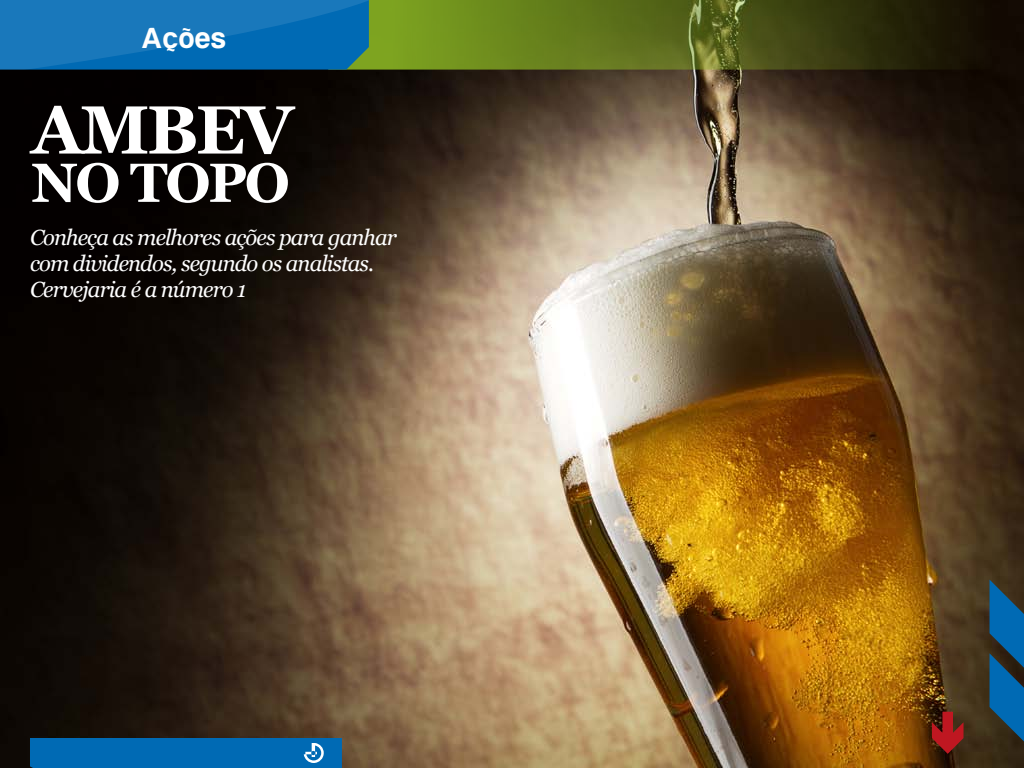
<style>
.page{position:relative;width:1024px;height:768px;background:#fff}
.page>*{position:absolute;margin:0;border:0;box-sizing:border-box;transform-origin:0 0}
.t1{font:700 68px "Georgia";letter-spacing:-.04em;color:#fff}
.t2{font:700 55px "Georgia";letter-spacing:-.04em;color:#fff}
.t3{font:30px "Harabara";color:#fff}
.t4{font:italic 22px/26px "Georgia";letter-spacing:-.04em;color:#fff}
</style>
<div class="page">
<img style="left:0;top:70px;width:1024px;height:698px">
<svg style="left:0;top:70px;width:379px;height:226px;background:#0a0502"></svg>
<div style="left:30px;top:738px;width:312px;height:30px;background:#006ab4"></div>
<svg style="left:932px;top:712px;width:32px;height:42px"></svg>
<svg style="left:990px;top:580px;width:34px;height:161px;background:#12547f"></svg>
<svg style="left:369px;top:0;width:655px;height:70px;background:#4e5b16"></svg>
<svg style="left:0;top:0;width:369px;height:70px;background:#1072b5"></svg>
<h3 class="t3" style="left:142px;top:22px;width:86px">Ações</h3>
<h1 class="t1" style="left:31px;top:79px;width:264px">AMBEV</h1>
<h2 class="t2" style="left:31px;top:141px;width:260px">NO TOPO</h2>
<p class="t4" style="left:30px;top:223px;width:369px">Conheça as melhores ações para ganhar com dividendos, segundo os analistas.<br>Cervejaria é a número 1</p>
</div>
